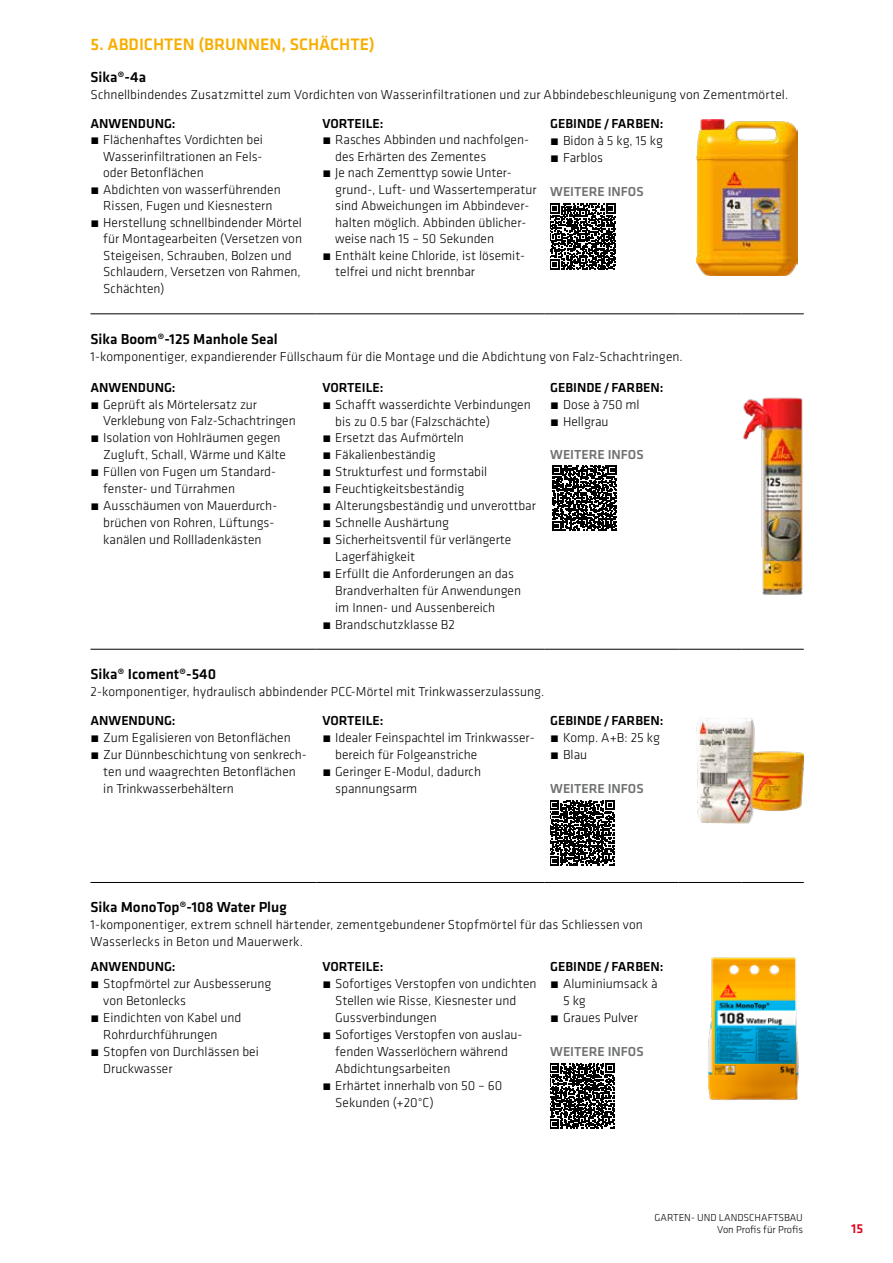
<style>
.page{position:relative;width:893px;height:1263px;background:#fff}
.page>*{position:absolute;margin:0;border:0;box-sizing:border-box;transform-origin:0 0}
.t1{font:500 17.25px "Klavika";color:#f8ae00}
.t2{font:500 15px "Klavika";color:#000}
.t3{font:300 13.5px/17px "Klavika";color:#000}
.t4{font:500 13.5px/17px "Klavika";color:#000}
.t5{font:500 13.5px "Klavika";color:#707172}
.t6{font:500 13.5px "Klavika";color:#e2001a}
.t7{font:300 10.5px/12.6px "Klavika";color:#000;text-align:right}
.s1{font-weight:500}
.s2{font-weight:300}
</style>
<div class="page">
<hr style="left:91px;top:314px;width:225px;height:1px;background:#000">
<hr style="left:316px;top:314px;width:228px;height:1px;background:#000">
<hr style="left:544px;top:314px;width:134px;height:1px;background:#000">
<hr style="left:678px;top:314px;width:64px;height:1px;background:#000">
<hr style="left:742px;top:314px;width:62px;height:1px;background:#000">
<hr style="left:91px;top:882px;width:225px;height:1px;background:#000">
<hr style="left:316px;top:882px;width:228px;height:1px;background:#000">
<hr style="left:544px;top:882px;width:134px;height:1px;background:#000">
<hr style="left:678px;top:882px;width:64px;height:1px;background:#000">
<hr style="left:742px;top:882px;width:62px;height:1px;background:#000">
<hr style="left:91px;top:649px;width:225px;height:1px;background:#000">
<hr style="left:316px;top:649px;width:228px;height:1px;background:#000">
<hr style="left:544px;top:649px;width:134px;height:1px;background:#000">
<hr style="left:678px;top:649px;width:64px;height:1px;background:#000">
<hr style="left:742px;top:649px;width:62px;height:1px;background:#000">
<svg style="left:550px;top:203px;width:66px;height:67px"></svg>
<img style="left:697px;top:119px;width:100px;height:156px">
<svg style="left:552px;top:465px;width:65px;height:65px"></svg>
<img style="left:743px;top:397px;width:60px;height:198px">
<svg style="left:550px;top:800px;width:65px;height:65px"></svg>
<img style="left:696px;top:718px;width:108px;height:106px">
<svg style="left:550px;top:1063px;width:65px;height:65px"></svg>
<img style="left:708px;top:957px;width:91px;height:144px">
<p class="t1" style="left:91px;top:33px;width:286px">5. ABDICHTEN (BRUNNEN, SCHÄCHTE)</p>
<p class="t2" style="left:91px;top:67px;width:57px">Sika®-4a</p>
<p class="t3" style="left:91px;top:86px;width:699px">Schnellbindendes Zusatzmittel zum Vordichten von Wasserinfiltrationen und zur Abbindebeschleunigung von Zementmörtel.</p>
<p class="t4" style="left:91px;top:115px;width:87px">ANWENDUNG:</p>
<p class="t3" style="left:91px;top:131px;width:174px"><span class="s1">́</span> Flächenhaftes Vordichten bei</p>
<p class="t3" style="left:103px;top:148px;width:161px">Wasserinfiltrationen an Fels-</p>
<p class="t3" style="left:103px;top:164px;width:102px">oder Betonflächen</p>
<p class="t3" style="left:91px;top:181px;width:192px"><span class="s1">́</span> Abdichten von wasserführenden</p>
<p class="t3" style="left:103px;top:197px;width:171px">Rissen, Fugen und Kiesnestern</p>
<p class="t3" style="left:91px;top:214px;width:213px"><span class="s1">́</span> Herstellung schnellbindender Mörtel</p>
<p class="t3" style="left:103px;top:230px;width:200px">für Montagearbeiten (Versetzen von</p>
<p class="t3" style="left:103px;top:247px;width:190px">Steigeisen, Schrauben, Bolzen und</p>
<p class="t3" style="left:103px;top:263px;width:199px">Schlaudern, Versetzen von Rahmen,</p>
<p class="t3" style="left:103px;top:280px;width:63px">Schächten)</p>
<p class="t3" style="left:550px;top:115px;width:115px;text-align:justify"><span class="s1">GEBINDE/FARBEN: ́</span> Bidon à 5 kg, 15 kg <span class="s1">́</span> Farblos</p>
<p class="t5" style="left:550px;top:182px;width:95px">WEITERE INFOS</p>
<p class="t4" style="left:322px;top:115px;width:63px">VORTEILE:</p>
<p class="t3" style="left:322px;top:131px;width:208px"><span class="s1">́</span> Rasches Abbinden und nachfolgen-</p>
<p class="t3" style="left:335px;top:148px;width:153px">des Erhärten des Zementes</p>
<p class="t3" style="left:322px;top:164px;width:191px"><span class="s1">́</span> Je nach Zementtyp sowie Unter-</p>
<p class="t3" style="left:335px;top:181px;width:203px">grund-, Luft- und Wassertemperatur</p>
<p class="t3" style="left:335px;top:197px;width:196px">sind Abweichungen im Abbindever-</p>
<p class="t3" style="left:335px;top:214px;width:193px">halten möglich. Abbinden üblicher-</p>
<p class="t3" style="left:335px;top:230px;width:160px">weise nach 15 – 50 Sekunden</p>
<p class="t3" style="left:322px;top:247px;width:204px"><span class="s1">́</span> Enthält keine Chloride, ist lösemit-</p>
<p class="t3" style="left:335px;top:263px;width:141px">telfrei und nicht brennbar</p>
<p class="t2" style="left:91px;top:329px;width:189px">Sika Boom®-125 Manhole Seal</p>
<p class="t3" style="left:91px;top:348px;width:594px">1-komponentiger, expandierender Füllschaum für die Montage und die Abdichtung von Falz-Schachtringen.</p>
<p class="t4" style="left:91px;top:378px;width:87px">ANWENDUNG:</p>
<p class="t3" style="left:91px;top:395px;width:168px"><span class="s1">́</span> Geprüft als Mörtelersatz zur</p>
<p class="t3" style="left:103px;top:412px;width:194px">Verklebung von Falz-Schachtringen</p>
<p class="t3" style="left:91px;top:429px;width:192px"><span class="s1">́</span> Isolation von Hohlräumen gegen</p>
<p class="t3" style="left:103px;top:446px;width:184px">Zugluft, Schall, Wärme und Kälte</p>
<p class="t3" style="left:91px;top:463px;width:187px"><span class="s1">́</span> Füllen von Fugen um Standard-</p>
<p class="t3" style="left:103px;top:480px;width:133px">fenster- und Türrahmen</p>
<p class="t3" style="left:91px;top:497px;width:188px"><span class="s1">́</span> Ausschäumen von Mauerdurch-</p>
<p class="t3" style="left:103px;top:514px;width:172px">brüchen von Rohren, Lüftungs-</p>
<p class="t3" style="left:103px;top:531px;width:160px">kanälen und Rollladenkästen</p>
<p class="t4" style="left:322px;top:378px;width:63px">VORTEILE:</p>
<p class="t3" style="left:322px;top:395px;width:210px"><span class="s1">́</span> Schafft wasserdichte Verbindungen</p>
<p class="t3" style="left:335px;top:412px;width:156px">bis zu 0.5 bar (Falzschächte)</p>
<p class="t3" style="left:322px;top:429px;width:143px"><span class="s1">́</span> Ersetzt das Aufmörteln</p>
<p class="t3" style="left:322px;top:446px;width:115px"><span class="s1">́</span> Fäkalienbeständig</p>
<p class="t3" style="left:322px;top:463px;width:166px"><span class="s1">́</span> Strukturfest und formstabil</p>
<p class="t3" style="left:322px;top:480px;width:143px"><span class="s1">́</span> Feuchtigkeitsbeständig</p>
<p class="t3" style="left:322px;top:497px;width:215px"><span class="s1">́</span> Alterungsbeständig und unverottbar</p>
<p class="t3" style="left:322px;top:514px;width:128px"><span class="s1">́</span> Schnelle Aushärtung</p>
<p class="t3" style="left:322px;top:531px;width:190px"><span class="s1">́</span> Sicherheitsventil für verlängerte</p>
<p class="t3" style="left:335px;top:548px;width:81px">Lagerfähigkeit</p>
<p class="t3" style="left:322px;top:565px;width:193px"><span class="s1">́</span> Erfüllt die Anforderungen an das</p>
<p class="t3" style="left:335px;top:582px;width:187px">Brandverhalten für Anwendungen</p>
<p class="t3" style="left:335px;top:599px;width:162px">im Innen- und Aussenbereich</p>
<p class="t3" style="left:322px;top:616px;width:134px"><span class="s1">́</span> Brandschutzklasse B2</p>
<p class="t3" style="left:550px;top:379px;width:115px"><span class="s1">GEBINDE/FARBEN: ́</span> Dose à 750 ml<br><span class="s1">́</span> Hellgrau</p>
<p class="t5" style="left:550px;top:446px;width:95px">WEITERE INFOS</p>
<p class="t2" style="left:91px;top:664px;width:127px">Sika® Icoment®-540</p>
<p class="t3" style="left:91px;top:683px;width:455px">2-komponentiger, hydraulisch abbindender PCC-Mörtel mit Trinkwasserzulassung.</p>
<p class="t4" style="left:91px;top:712px;width:87px">ANWENDUNG:</p>
<p class="t3" style="left:91px;top:729px;width:202px"><span class="s1">́</span> Zum Egalisieren von Betonflächen</p>
<p class="t3" style="left:91px;top:746px;width:218px"><span class="s1">́</span> Zur Dünnbeschichtung von senkrech-</p>
<p class="t3" style="left:103px;top:763px;width:194px">ten und waagrechten Betonflächen</p>
<p class="t3" style="left:103px;top:780px;width:132px">in Trinkwasserbehältern</p>
<p class="t4" style="left:322px;top:712px;width:63px">VORTEILE:</p>
<p class="t3" style="left:322px;top:729px;width:214px"><span class="s1">́</span> Idealer Feinspachtel im Trinkwasser-</p>
<p class="t3" style="left:335px;top:746px;width:144px">bereich für Folgeanstriche</p>
<p class="t3" style="left:322px;top:763px;width:160px"><span class="s1">́</span> Geringer E-Modul, dadurch</p>
<p class="t3" style="left:335px;top:780px;width:84px">spannungsarm</p>
<p class="t4" style="left:550px;top:712px;width:115px">GEBINDE/FARBEN: ́ <span class="s2">Komp. A+B: 25 kg </span>́ <span class="s2">Blau</span></p>
<p class="t5" style="left:550px;top:779px;width:95px">WEITERE INFOS</p>
<p class="t2" style="left:91px;top:897px;width:198px">Sika MonoTop®-108 Water Plug</p>
<p class="t3" style="left:91px;top:916px;width:554px">1-komponentiger, extrem schnell härtender, zementgebundener Stopfmörtel für das Schliessen von<br>Wasserlecks in Beton und Mauerwerk.</p>
<p class="t4" style="left:91px;top:957px;width:87px">ANWENDUNG:</p>
<p class="t3" style="left:91px;top:975px;width:182px"><span class="s1">́</span> Stopfmörtel zur Ausbesserung</p>
<p class="t3" style="left:103px;top:992px;width:84px">von Betonlecks</p>
<p class="t3" style="left:91px;top:1009px;width:153px"><span class="s1">́</span> Eindichten von Kabel und</p>
<p class="t3" style="left:103px;top:1026px;width:116px">Rohrdurchführungen</p>
<p class="t3" style="left:91px;top:1042px;width:170px"><span class="s1">́</span> Stopfen von Durchlässen bei</p>
<p class="t3" style="left:103px;top:1059px;width:71px">Druckwasser</p>
<p class="t4" style="left:322px;top:958px;width:63px">VORTEILE:</p>
<p class="t3" style="left:322px;top:975px;width:216px"><span class="s1">́</span> Sofortiges Verstopfen von undichten</p>
<p class="t3" style="left:335px;top:992px;width:183px">Stellen wie Risse, Kiesnester und</p>
<p class="t3" style="left:335px;top:1009px;width:103px">Gussverbindungen</p>
<p class="t3" style="left:322px;top:1026px;width:202px"><span class="s1">́</span> Sofortiges Verstopfen von auslau-</p>
<p class="t3" style="left:335px;top:1043px;width:174px">fenden Wasserlöchern während</p>
<p class="t3" style="left:335px;top:1059px;width:117px">Abdichtungsarbeiten</p>
<p class="t3" style="left:322px;top:1076px;width:181px"><span class="s1">́</span> Erhärtet innerhalb von 50 – 60</p>
<p class="t3" style="left:335px;top:1093px;width:100px">Sekunden (+20°C)</p>
<p class="t4" style="left:550px;top:958px;width:115px">GEBINDE/FARBEN:</p>
<p class="t3" style="left:550px;top:975px;width:109px"><span class="s1">́</span> Aluminiumsack à</p>
<p class="t3" style="left:563px;top:992px;width:24px">5 kg</p>
<p class="t3" style="left:550px;top:1009px;width:89px"><span class="s1">́</span> Graues Pulver</p>
<p class="t5" style="left:550px;top:1042px;width:95px">WEITERE INFOS</p>
<p class="t7" style="left:655px;top:1211px;width:150px">GARTEN- UND LANDSCHAFTSBAU<br>Von Profis für Profis</p>
<p class="t6" style="left:851px;top:1219px;width:13px">15</p>
</div>
